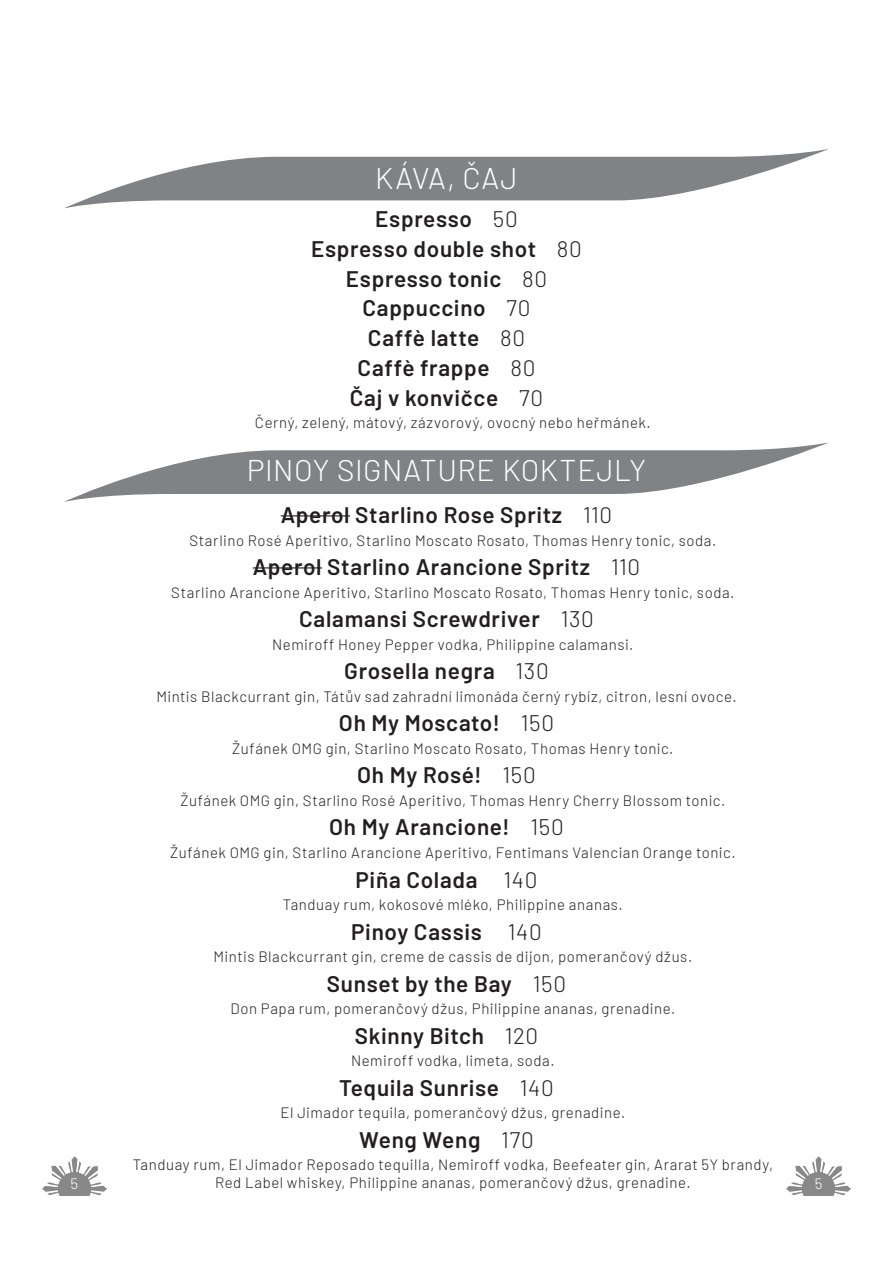
<style>
.page{position:relative;width:893px;height:1263px;background:#fff}
.page>*{position:absolute;margin:0;border:0;box-sizing:border-box;transform-origin:0 0}
.t1{font:300 30px "Barlow";letter-spacing:.015em;color:#fff}
.t2{font:600 22.5px/29.7px "Barlow";letter-spacing:.03em;color:#231f20;text-align:center}
.t3{font:300 15px/18px "Barlow";letter-spacing:.035em;color:#231f20;text-align:center}
.t4{font:300 15px "Barlow";color:#fff}
.s1{font-weight:300}
</style>
<div class="page">
<svg style="left:65px;top:149px;width:764px;height:59px;fill:#808285"></svg>
<svg style="left:64px;top:442px;width:765px;height:60px;fill:#808285"></svg>
<img style="left:787px;top:1156px;width:63px;height:40px">
<img style="left:43px;top:1156px;width:63px;height:40px">
<hr style="left:281px;top:515px;width:69px;height:1px;background:#231f20">
<hr style="left:253px;top:567px;width:69px;height:1px;background:#231f20">
<h1 class="t1" style="left:375px;top:156px;width:144px">KÁVA, ČAJ</h1>
<h2 class="t2" style="left:311px;top:202px;width:272px">Espresso <span class="s1">50<br></span>Espresso double shot <span class="s1">80<br></span>Espresso tonic <span class="s1">80<br></span>Cappuccino <span class="s1">70<br></span>Caffè latte <span class="s1">80<br></span>Caffè frappe <span class="s1">80<br></span>Čaj v konvičce <span class="s1">70</span></h2>
<p class="t3" style="left:255px;top:412px;width:397px">Černý, zelený, mátový, zázvorový, ovocný nebo heřmánek.</p>
<h1 class="t1" style="left:247px;top:449px;width:401px">PINOY SIGNATURE KOKTEJLY</h1>
<h2 class="t2" style="left:281px;top:499px;width:333px">Aperol Starlino Rose Spritz <span class="s1">110</span></h2>
<p class="t3" style="left:189px;top:530px;width:528px">Starlino Rosé Aperitivo, Starlino Moscato Rosato, Thomas Henry tonic, soda.</p>
<h2 class="t2" style="left:253px;top:551px;width:389px">Aperol Starlino Arancione Spritz <span class="s1">110</span></h2>
<p class="t3" style="left:171px;top:582px;width:565px">Starlino Arancione Aperitivo, Starlino Moscato Rosato, Thomas Henry tonic, soda.</p>
<h2 class="t2" style="left:299px;top:603px;width:296px">Calamansi Screwdriver <span class="s1">130</span></h2>
<p class="t3" style="left:272px;top:634px;width:363px">Nemiroff Honey Pepper vodka, Philippine calamansi.</p>
<h2 class="t2" style="left:344px;top:655px;width:206px">Grosella negra <span class="s1">130</span></h2>
<p class="t3" style="left:156px;top:686px;width:582px">Mintis Blackcurrant gin, Tátův sad zahradní limonáda černý rybíz, citron, lesní ovoce.</p>
<h2 class="t2" style="left:339px;top:707px;width:217px">Oh My Moscato! <span class="s1">150</span></h2>
<p class="t3" style="left:232px;top:738px;width:443px">Žufánek OMG gin, Starlino Moscato Rosato, Thomas Henry tonic.</p>
<h2 class="t2" style="left:357px;top:759px;width:180px">Oh My Rosé! <span class="s1">150</span></h2>
<p class="t3" style="left:180px;top:790px;width:546px">Žufánek OMG gin, Starlino Rosé Aperitivo, Thomas Henry Cherry Blossom tonic.</p>
<h2 class="t2" style="left:329px;top:811px;width:236px">Oh My Arancione! <span class="s1">150</span></h2>
<p class="t3" style="left:170px;top:842px;width:567px">Žufánek OMG gin, Starlino Arancione Aperitivo, Fentimans Valencian Orange tonic.</p>
<h2 class="t2" style="left:356px;top:863px;width:183px">Piña Colada <span class="s1">140</span></h2>
<p class="t3" style="left:283px;top:894px;width:341px">Tanduay rum, kokosové mléko, Philippine ananas.</p>
<h2 class="t2" style="left:351px;top:915px;width:192px">Pinoy Cassis <span class="s1">140</span></h2>
<p class="t3" style="left:214px;top:946px;width:480px">Mintis Blackcurrant gin, creme de cassis de dijon, pomerančový džus.</p>
<h2 class="t2" style="left:327px;top:967px;width:241px">Sunset by the Bay <span class="s1">150</span></h2>
<p class="t3" style="left:230px;top:998px;width:446px">Don Papa rum, pomerančový džus, Philippine ananas, grenadine.</p>
<h2 class="t2" style="left:355px;top:1019px;width:185px">Skinny Bitch <span class="s1">120</span></h2>
<p class="t3" style="left:351px;top:1050px;width:205px">Nemiroff vodka, limeta, soda.</p>
<h2 class="t2" style="left:339px;top:1071px;width:216px">Tequila Sunrise <span class="s1">140</span></h2>
<p class="t3" style="left:281px;top:1102px;width:346px">El Jimador tequila, pomerančový džus, grenadine.</p>
<h2 class="t2" style="left:359px;top:1123px;width:176px">Weng Weng <span class="s1">170</span></h2>
<p class="t3" style="left:133px;top:1154px;width:642px">Tanduay rum, El Jimador Reposado tequilla, Nemiroff vodka, Beefeater gin, Ararat 5Y brandy,<br>Red Label whiskey, Philippine ananas, pomerančový džus, grenadine.</p>
<p class="t4" style="left:71px;top:1173px;width:9px">5</p>
<p class="t4" style="left:815px;top:1173px;width:9px">5</p>
</div>
